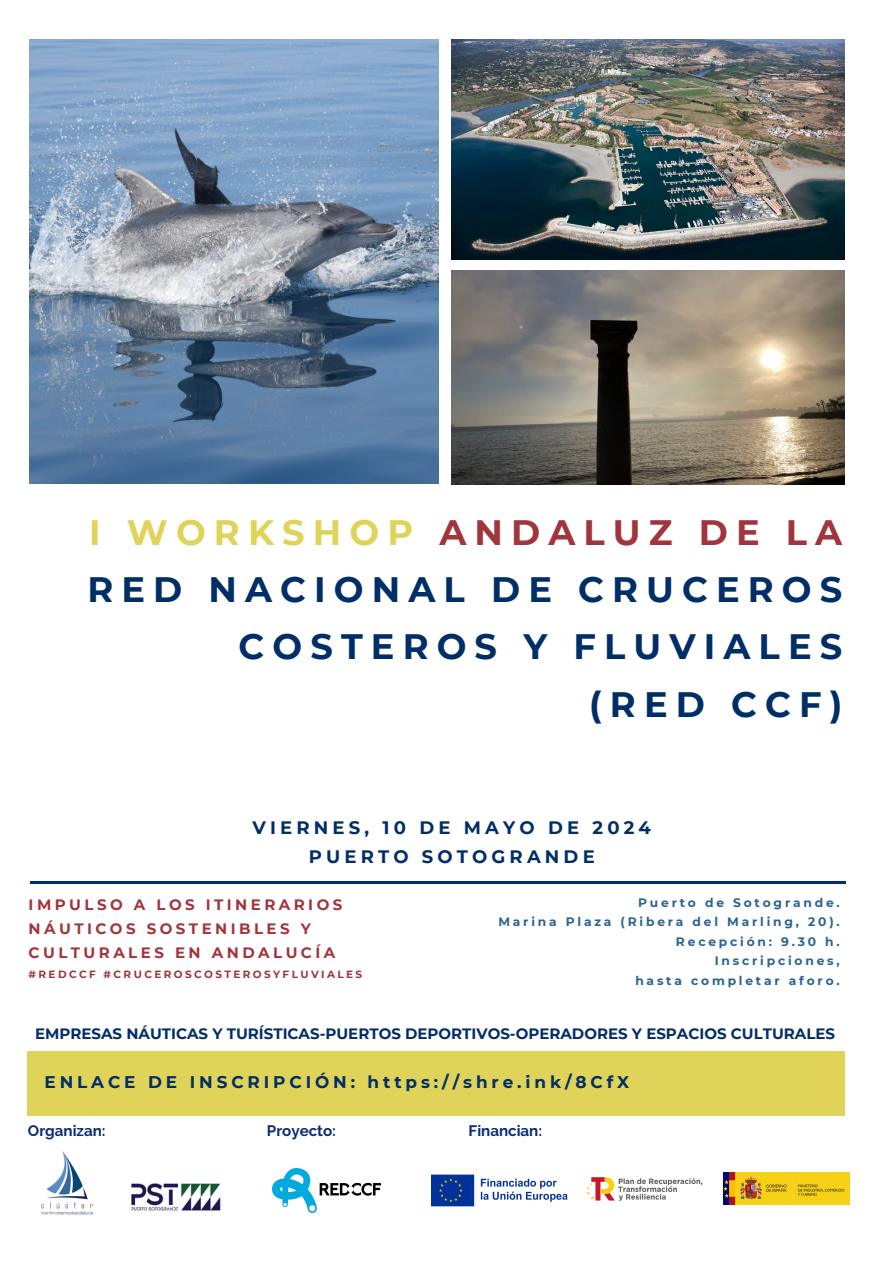
<style>
.page{position:relative;width:894px;height:1264px;background:#fff}
.page>*{position:absolute;margin:0;border:0;box-sizing:border-box;transform-origin:0 0}
.t1{font:700 35.25px/57.3px "Montserrat";letter-spacing:.23em;color:#002e67;text-align:right}
.t2{font:700 18px/29.2px "Montserrat";letter-spacing:.23em;color:#002e67;text-align:center}
.t3{font:700 16.8px "Montserrat";letter-spacing:.23em;color:#002e67}
.t4{font:700 15.15px "Raleway";color:#0a2c76}
.t5{font:700 15px "Montserrat";color:#002e67}
.t6{font:700 15px/24.3px "Montserrat";letter-spacing:.23em;color:#a1353d}
.t7{font:700 12.3px "Montserrat";letter-spacing:.23em;color:#2a6493}
.t8{font:700 10.5px "Montserrat";letter-spacing:.23em;color:#a1353d}
.s1{color:#e0d359}
.s2{color:#a1353d}
</style>
<div class="page">
<img style="left:29px;top:39px;width:409px;height:445px">
<div style="left:27px;top:1051px;width:817px;height:64px;background:#e0d359"></div>
<hr style="left:30px;top:881px;width:815px;height:3px;background:#002e67">
<img style="left:451px;top:39px;width:393px;height:221px">
<img style="left:451px;top:270px;width:393px;height:214px">
<img style="left:132px;top:1183px;width:89px;height:28px">
<img style="left:41px;top:1151px;width:52px;height:64px">
<img style="left:272px;top:1168px;width:108px;height:44px">
<img style="left:431px;top:1174px;width:136px;height:33px">
<img style="left:586px;top:1177px;width:117px;height:24px">
<img style="left:723px;top:1172px;width:126px;height:32px">
<h1 class="t1" style="left:87px;top:503px;width:756px"><span class="s1">I WORKSHOP</span> <span class="s2">ANDALUZ DE LA<br></span>RED NACIONAL DE CRUCEROS<br>COSTEROS Y FLUVIALES<br>(RED CCF)</h1>
<h2 class="t2" style="left:252px;top:812px;width:399px">VIERNES, 10 DE MAYO DE 2024<br>PUERTO SOTOGRANDE</h2>
<h4 class="t6" style="left:29px;top:892px;width:315px">IMPULSO A LOS ITINERARIOS<br>NÁUTICOS SOSTENIBLES Y<br>CULTURALES EN ANDALUCÍA</h4>
<h4 class="t8" style="left:29px;top:967px;width:335px">#REDCCF #CRUCEROSCOSTEROSYFLUVIALES</h4>
<p class="t7" style="left:638px;top:895px;width:203px">Puerto de Sotogrande.</p>
<p class="t7" style="left:498px;top:914px;width:343px">Marina Plaza (Ribera del Marling, 20).</p>
<p class="t7" style="left:675px;top:933px;width:165px">Recepción: 9.30 h.</p>
<p class="t7" style="left:714px;top:953px;width:126px">Inscripciones,</p>
<h4 class="t7" style="left:635px;top:972px;width:206px">hasta completar aforo.</h4>
<p class="t5" style="left:35px;top:1024px;width:801px">EMPRESAS NÁUTICAS Y TURÍSTICAS-PUERTOS DEPORTIVOS-OPERADORES Y ESPACIOS CULTURALES</p>
<p class="t3" style="left:45px;top:1071px;width:586px">ENLACE DE INSCRIPCIÓN: https://shre.ink/8CfX</p>
<p class="t4" style="left:28px;top:1121px;width:79px">Organizan:</p>
<p class="t4" style="left:267px;top:1121px;width:71px">Proyecto:</p>
<p class="t4" style="left:468px;top:1121px;width:75px">Financian:</p>
</div>
